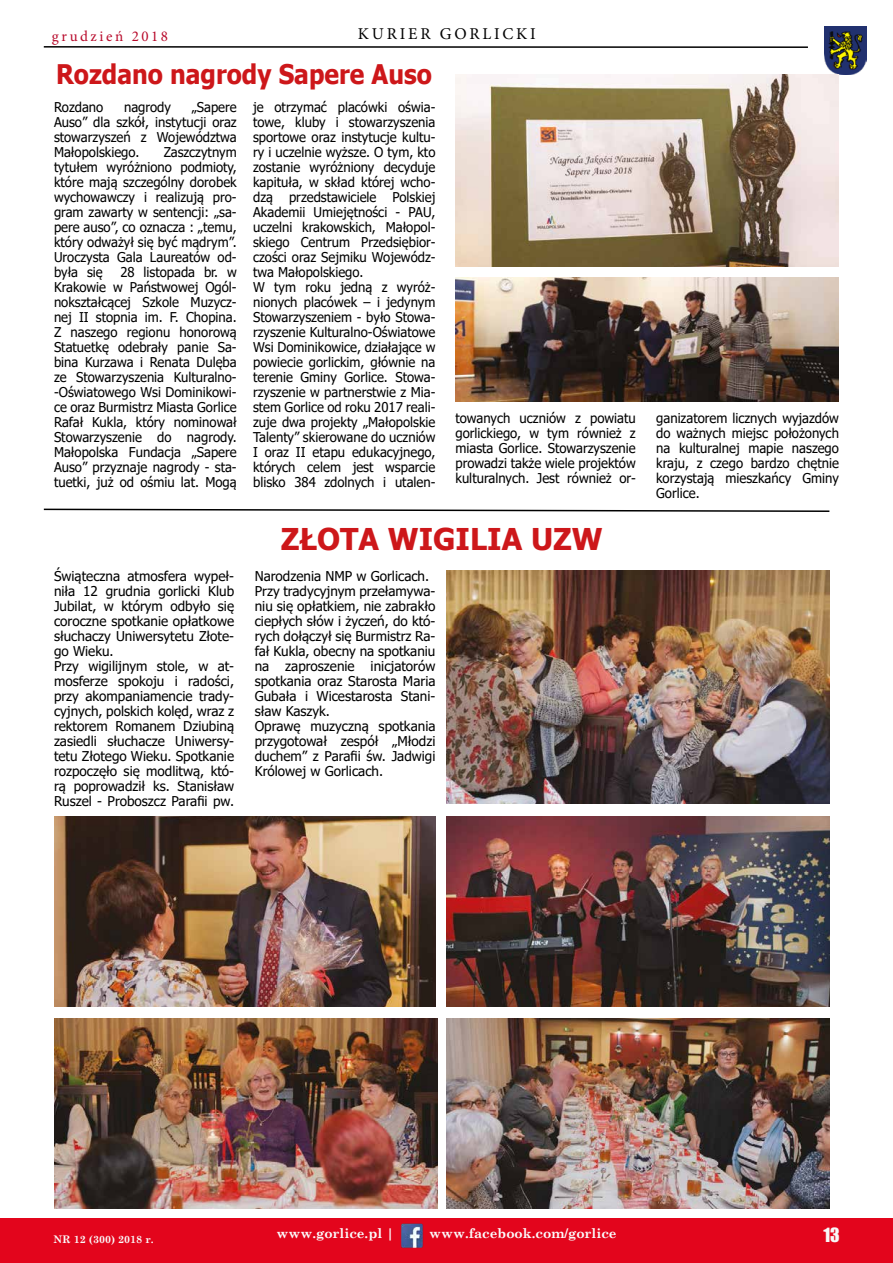
<style>
.page{position:relative;width:893px;height:1263px;background:#fff}
.page>*{position:absolute;margin:0;border:0;box-sizing:border-box;transform-origin:0 0}
.t1{font:700 30px "Tahoma";color:#cd171a}
.t2{font:700 27px "Tahoma";color:#cd171a;scale:.91 1}
.t3{font:18px "Impact";color:#f8f8f8}
.t4{font:16.5px "Minion Pro";letter-spacing:.17em;color:#000}
.t5{font:15px "Minion Pro";letter-spacing:.17em;color:#b80a2b}
.t6{font:13.5px/15px "Tahoma";color:#000;text-align:justify}
.t7{font:700 13.5px "Century Schoolbook";color:#fbfbfb}
.t8{font:700 10.5px "Century Schoolbook";color:#fafafa}
</style>
<div class="page">
<div style="left:0;top:1219px;width:893px;height:44px;background:#e3051c"></div>
<img style="left:824px;top:26px;width:42px;height:49px">
<hr style="left:44px;top:46px;width:764px;height:2px;background:#000">
<img style="left:400px;top:1223px;width:24px;height:26px">
<svg style="left:43px;top:508px;width:787px;height:4px"></svg>
<img style="left:455px;top:75px;width:384px;height:191px">
<img style="left:455px;top:277px;width:384px;height:125px">
<img style="left:446px;top:571px;width:384px;height:233px">
<img style="left:54px;top:816px;width:381px;height:191px">
<img style="left:446px;top:816px;width:384px;height:191px">
<img style="left:54px;top:1019px;width:383px;height:190px">
<img style="left:446px;top:1019px;width:384px;height:190px">
<p class="t5" style="left:52px;top:26px;width:118px">grudzień 2018</p>
<p class="t4" style="left:358px;top:23px;width:179px">KURIER GORLICKI</p>
<h2 class="t2" style="left:56px;top:55px;width:415px">Rozdano nagrody Sapere Auso</h2>
<p class="t6" style="left:54px;top:100px;width:51px">Rozdano</p>
<p class="t6" style="left:124px;top:100px;width:48px">nagrody</p>
<p class="t6" style="left:54px;top:100px;width:184px;text-indent:138px">„Sapere Auso” dla szkół, instytucji oraz stowarzyszeń z Województwa Małopolskiego.</p>
<p class="t6" style="left:54px;top:145px;width:184px;text-indent:110px">Zaszczytnym tytułem wyróżniono podmioty, które mają szczególny dorobek wychowawczy i realizują pro&shy;gram zawarty w sentencji: „sa&shy;pere auso”, co oznacza : „temu, który odważył się być mądrym”.<br>Uroczysta Gala Laureatów od&shy;była się</p>
<p class="t6" style="left:54px;top:265px;width:184px;text-indent:66px">28 listopada br. w Krakowie w Państwowej Ogól&shy;nokształcącej Szkole Muzycz&shy;nej II stopnia im. F. Chopina.<br>Z naszego regionu honorową Statuetkę odebrały panie Sa&shy;bina Kurzawa i Renata Dulęba ze Stowarzyszenia Kulturalno--Oświatowego Wsi Dominikowi&shy;ce oraz Burmistrz Miasta Gorlice Rafał Kukla, który nominował Stowarzyszenie do nagrody.<br>Małopolska Fundacja „Sapere Auso” przyznaje nagrody - sta&shy;tuetki, już od ośmiu lat. Mogą</p>
<p class="t6" style="left:253px;top:100px;width:184px;text-align:left">je otrzymać placówki oświa&shy;towe, kluby i stowarzyszenia sportowe oraz instytucje kultu&shy;ry i uczelnie wyższe. O tym, kto zostanie wyróżniony decyduje kapituła, w skład której wcho&shy;dzą przedstawiciele Polskiej<br>Akademii Umiejętności - PAU, uczelni krakowskich, Małopol&shy;skiego Centrum Przedsiębior&shy;czości oraz Sejmiku Wojewódz&shy;twa Małopolskiego.<br>W tym roku jedną z wyróż&shy;nionych placówek – i jedynym<br>Stowarzyszeniem - było Stowa&shy;rzyszenie Kulturalno-Oświatowe<br>Wsi Dominikowice, działające w powiecie gorlickim, głównie na terenie Gminy Gorlice. Stowa&shy;rzyszenie w partnerstwie z Mia&shy;stem Gorlice od roku 2017 reali&shy;zuje dwa projekty „Małopolskie<br>Talenty” skierowane do uczniów<br>I oraz II etapu edukacyjnego, których celem jest wsparcie blisko 384 zdolnych i utalen-</p>
<p class="t6" style="left:455px;top:411px;width:182px">towanych uczniów z powiatu gorlickiego, w tym również z miasta Gorlice. Stowarzyszenie prowadzi także wiele projektów kulturalnych. Jest również or-</p>
<p class="t6" style="left:656px;top:411px;width:184px">ganizatorem licznych wyjazdów do ważnych miejsc położonych na kulturalnej mapie naszego kraju, z czego bardzo chętnie korzystają mieszkańcy Gminy Gorlice.</p>
<h1 class="t1" style="left:281px;top:518px;width:324px">ZŁOTA WIGILIA UZW</h1>
<p class="t6" style="left:54px;top:569px;width:182px;text-align:left">Świąteczna atmosfera wypeł&shy;niła 12 grudnia gorlicki Klub<br>Jubilat, w którym odbyło się coroczne spotkanie opłatkowe słuchaczy Uniwersytetu Złote&shy;go Wieku.<br>Przy wigilijnym stole, w at&shy;mosferze spokoju i radości, przy akompaniamencie trady&shy;cyjnych, polskich kolęd, wraz z rektorem Romanem Dziubiną zasiedli słuchacze Uniwersy&shy;tetu Złotego Wieku. Spotkanie rozpoczęło się modlitwą, któ&shy;rą poprowadził ks. Stanisław<br>Ruszel - Proboszcz Parafii pw.</p>
<p class="t6" style="left:255px;top:569px;width:182px;text-align:left">Narodzenia NMP w Gorlicach.<br>Przy tradycyjnym przełamywa&shy;niu się opłatkiem, nie zabrakło ciepłych słów i życzeń, do któ&shy;rych dołączył się Burmistrz Ra&shy;fał Kukla, obecny na spotkaniu na zaproszenie inicjatorów spotkania oraz Starosta Maria<br>Gubała i Wicestarosta Stani&shy;sław Kaszyk.<br>Oprawę muzyczną spotkania przygotował zespół „Młodzi duchem” z Parafii św. Jadwigi<br>Królowej w Gorlicach.</p>
<p class="t8" style="left:54px;top:1231px;width:102px">NR 12 (300) 2018 r.</p>
<p class="t7" style="left:276px;top:1223px;width:119px">www.gorlice.pl |</p>
<p class="t7" style="left:429px;top:1223px;width:189px">www.facebook.com/gorlice</p>
<h3 class="t3" style="left:823px;top:1221px;width:18px">13</h3>
</div>
